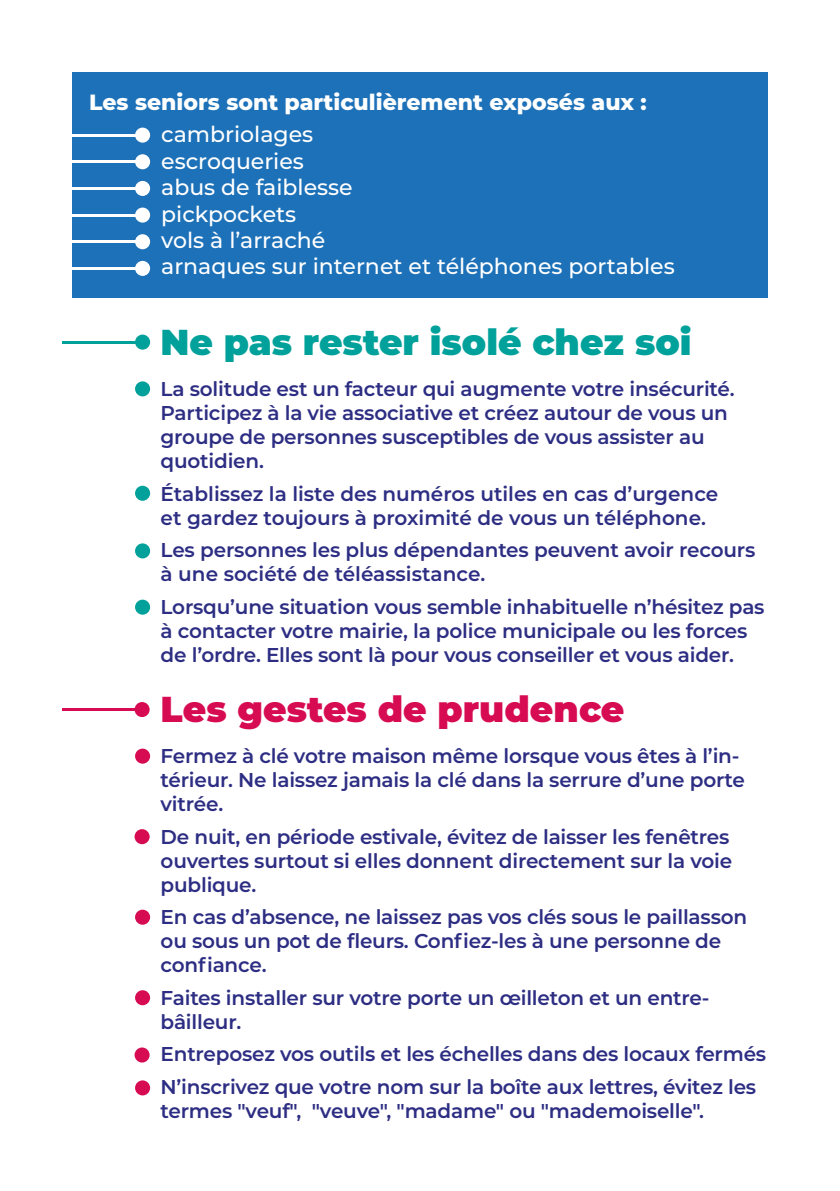
<style>
.page{position:relative;width:840px;height:1191px;background:#fff}
.page>*{position:absolute;margin:0;border:0;box-sizing:border-box;transform-origin:0 0}
.t1{font:900 36px "Montserrat";color:#00a19a}
.t2{font:900 36px "Montserrat";color:#d60b52}
.t3{font:500 22px/26.4px "Montserrat";color:#fff}
.t4{font:800 22px "Montserrat";color:#fff}
.t5{font:600 20px/24px "Montserrat";letter-spacing:-.01em;color:#2d2e83}
</style>
<div class="page">
<div style="left:72px;top:72px;width:695px;height:226px;background:#1d71b8"></div>
<hr style="left:62px;top:134px;width:81px;height:2px;background:#fff">
<div style="left:135px;top:128px;width:15px;height:15px;background:#fff;border-radius:50%"></div>
<hr style="left:62px;top:161px;width:81px;height:2px;background:#fff">
<div style="left:135px;top:154px;width:15px;height:15px;background:#fff;border-radius:50%"></div>
<hr style="left:62px;top:187px;width:81px;height:2px;background:#fff">
<div style="left:135px;top:181px;width:15px;height:15px;background:#fff;border-radius:50%"></div>
<hr style="left:62px;top:214px;width:81px;height:2px;background:#fff">
<div style="left:135px;top:207px;width:15px;height:16px;background:#fff;border-radius:50%"></div>
<hr style="left:62px;top:241px;width:81px;height:2px;background:#fff">
<div style="left:135px;top:234px;width:15px;height:15px;background:#fff;border-radius:50%"></div>
<hr style="left:62px;top:267px;width:81px;height:2px;background:#fff">
<div style="left:135px;top:261px;width:15px;height:15px;background:#fff;border-radius:50%"></div>
<div style="left:135px;top:381px;width:15px;height:15px;background:#00a19a;border-radius:50%"></div>
<div style="left:135px;top:486px;width:15px;height:15px;background:#00a19a;border-radius:50%"></div>
<div style="left:135px;top:543px;width:15px;height:15px;background:#00a19a;border-radius:50%"></div>
<div style="left:135px;top:599px;width:15px;height:15px;background:#00a19a;border-radius:50%"></div>
<div style="left:135px;top:748px;width:15px;height:15px;background:#d60b52;border-radius:50%"></div>
<div style="left:134px;top:829px;width:15px;height:15px;background:#d60b52;border-radius:50%"></div>
<div style="left:135px;top:909px;width:15px;height:15px;background:#d60b52;border-radius:50%"></div>
<div style="left:135px;top:990px;width:15px;height:15px;background:#d60b52;border-radius:50%"></div>
<div style="left:134px;top:1047px;width:15px;height:15px;background:#d60b52;border-radius:50%"></div>
<div style="left:135px;top:1080px;width:15px;height:15px;background:#d60b52;border-radius:50%"></div>
<hr style="left:62px;top:341px;width:81px;height:2px;background:#00a19a">
<div style="left:135px;top:334px;width:15px;height:16px;background:#00a19a;border-radius:50%"></div>
<hr style="left:62px;top:708px;width:80px;height:2px;background:#d60b52">
<div style="left:134px;top:702px;width:15px;height:15px;background:#d60b52;border-radius:50%"></div>
<p class="t4" style="left:89px;top:86px;width:559px">Les seniors sont particulièrement exposés aux :</p>
<p class="t3" style="left:161px;top:120px;width:515px">cambriolages<br>escroqueries<br>abus de faiblesse<br>pickpockets<br>vols à l’arraché<br>arnaques sur internet et téléphones portables</p>
<h1 class="t1" style="left:160px;top:315px;width:532px">Ne pas rester isolé chez soi</h1>
<p class="t5" style="left:160px;top:376px;width:575px">La solitude est un facteur qui augmente votre insécurité.<br>Participez à la vie associative et créez autour de vous un groupe de personnes susceptibles de vous assister au quotidien.</p>
<p class="t5" style="left:160px;top:481px;width:559px">Établissez la liste des numéros utiles en cas d’urgence et gardez toujours à proximité de vous un téléphone.</p>
<p class="t5" style="left:160px;top:537px;width:596px">Les personnes les plus dépendantes peuvent avoir recours à une société de téléassistance.</p>
<p class="t5" style="left:160px;top:594px;width:605px">Lorsqu’une situation vous semble inhabituelle n’hésitez pas à contacter votre mairie, la police municipale ou les forces de l’ordre. Elles sont là pour vous conseiller et vous aider.</p>
<h1 class="t2" style="left:160px;top:682px;width:465px">Les gestes de prudence</h1>
<p class="t5" style="left:160px;top:743px;width:585px">Fermez à clé votre maison même lorsque vous êtes à l’in&shy;térieur. Ne laissez jamais la clé dans la serrure d’une porte vitrée.</p>
<p class="t5" style="left:160px;top:823px;width:572px">De nuit, en période estivale, évitez de laisser les fenêtres ouvertes surtout si elles donnent directement sur la voie publique.</p>
<p class="t5" style="left:160px;top:904px;width:587px">En cas d’absence, ne laissez pas vos clés sous le paillasson ou sous un pot de fleurs. Confiez-les à une personne de confiance.</p>
<p class="t5" style="left:160px;top:984px;width:550px">Faites installer sur votre porte un œilleton et un entre&shy;bâilleur.</p>
<p class="t5" style="left:160px;top:1037px;width:606px;line-height:32.4px">Entreposez vos outils et les échelles dans des locaux fermés<br>N’inscrivez que votre nom sur la boîte aux lettres, évitez les</p>
<p class="t5" style="left:160px;top:1097px;width:544px">termes ″veuf″, ″veuve″, ″madame″ ou ″mademoiselle″.</p>
</div>
